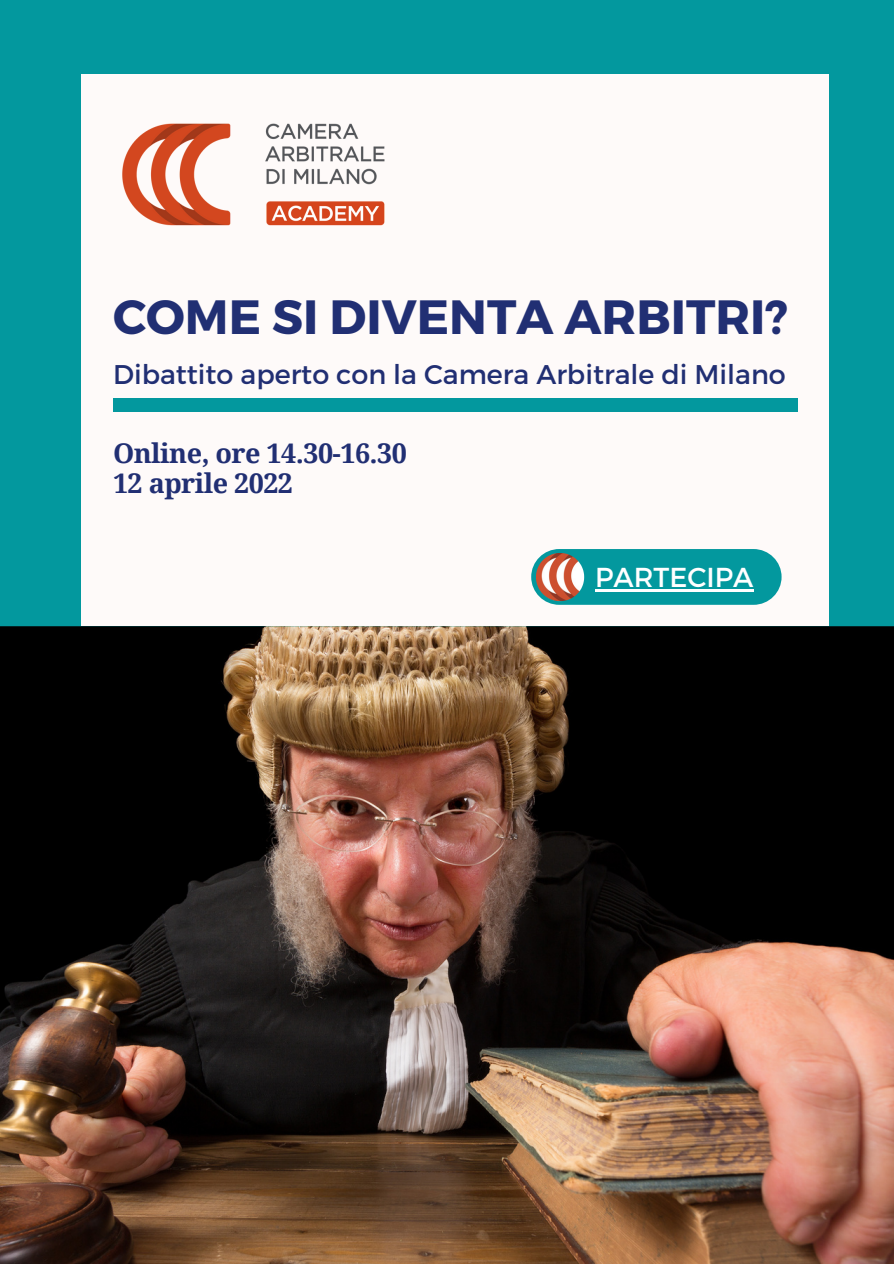
<style>
.page{position:relative;width:894px;height:1264px;background:#fff}
.page>*{position:absolute;margin:0;border:0;box-sizing:border-box;transform-origin:0 0}
.t1{font:700 48px "Montserrat";color:#212f73}
.t2{font:27.45px "Montserrat";color:#fff}
.t3{font:27px "Montserrat";color:#212f73}
.t4{font:700 27px "Droid Serif";letter-spacing:-.02em;color:#212f73}
</style>
<div class="page">
<div style="left:0;top:0;width:893px;height:1263px;background:#03989e"></div>
<img style="left:0;top:626px;width:893px;height:637px">
<div style="left:82px;top:75px;width:746px;height:550px;background:#fefaf9"></div>
<div style="left:113px;top:399px;width:683px;height:12px;background:#03989e"></div>
<div style="left:531px;top:549px;width:250px;height:56px;background:#03989e;border-radius:28px"></div>
<img style="left:536px;top:553px;width:48px;height:48px">
<img style="left:122px;top:123px;width:263px;height:103px">
<hr style="left:595px;top:589px;width:158px;height:2px;background:#fff">
<p class="t1" style="left:113px;top:286px;width:676px">COME SI DIVENTA ARBITRI?</p>
<p class="t3" style="left:113px;top:357px;width:674px">Dibattito aperto con la Camera Arbitrale di Milano</p>
<p class="t4" style="left:113px;top:437px;width:295px">Online, ore 14.30-16.30</p>
<p class="t4" style="left:113px;top:468px;width:181px">12 aprile 2022</p>
<p class="t2" style="left:595px;top:559px;width:160px">PARTECIPA</p>
</div>
